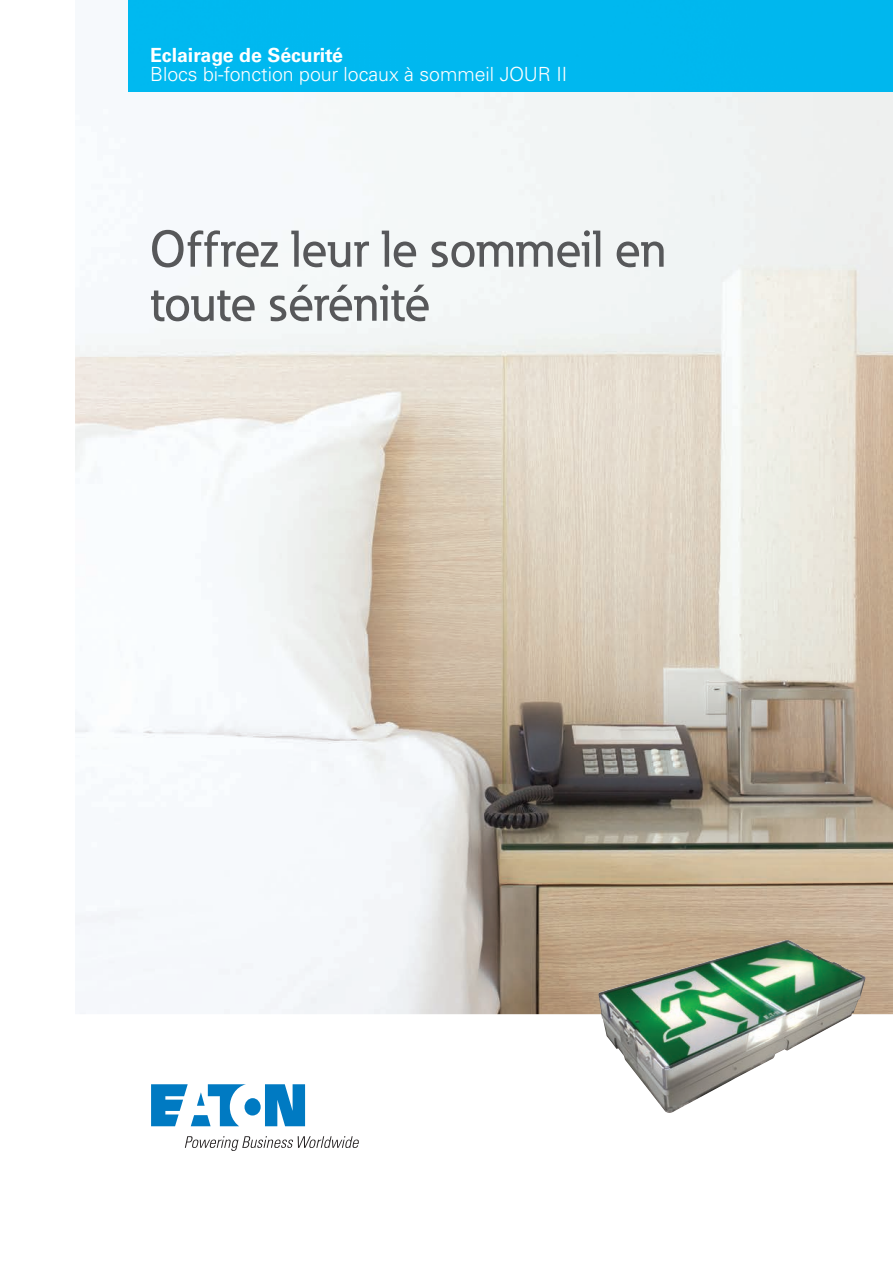
<style>
.page{position:relative;width:893px;height:1263px;background:#fff}
.page>*{position:absolute;margin:0;border:0;box-sizing:border-box;transform-origin:0 0}
.t1{font:500 51px/54px "Eaton";letter-spacing:-.01em;color:#57585a}
.t2{font:300 19.5px "Univers LT Std";color:#fff}
.t3{font:700 19.5px "Univers LT Std";color:#fff}
</style>
<div class="page">
<img style="left:75px;top:0;width:818px;height:1014px">
<div style="left:129px;top:0;width:764px;height:91px;background:#00b8ef"></div>
<svg style="left:151px;top:1084px;width:154px;height:42px"></svg>
<svg style="left:185px;top:1136px;width:174px;height:15px"></svg>
<img style="left:598px;top:940px;width:268px;height:173px">
<p class="t3" style="left:150px;top:43px;width:195px">Eclairage de Sécurité</p>
<p class="t2" style="left:150px;top:62px;width:419px">Blocs bi-fonction pour locaux à sommeil JOUR II</p>
<h1 class="t1" style="left:150px;top:221px;width:517px">Offrez leur le sommeil en toute sérénité</h1>
</div>
